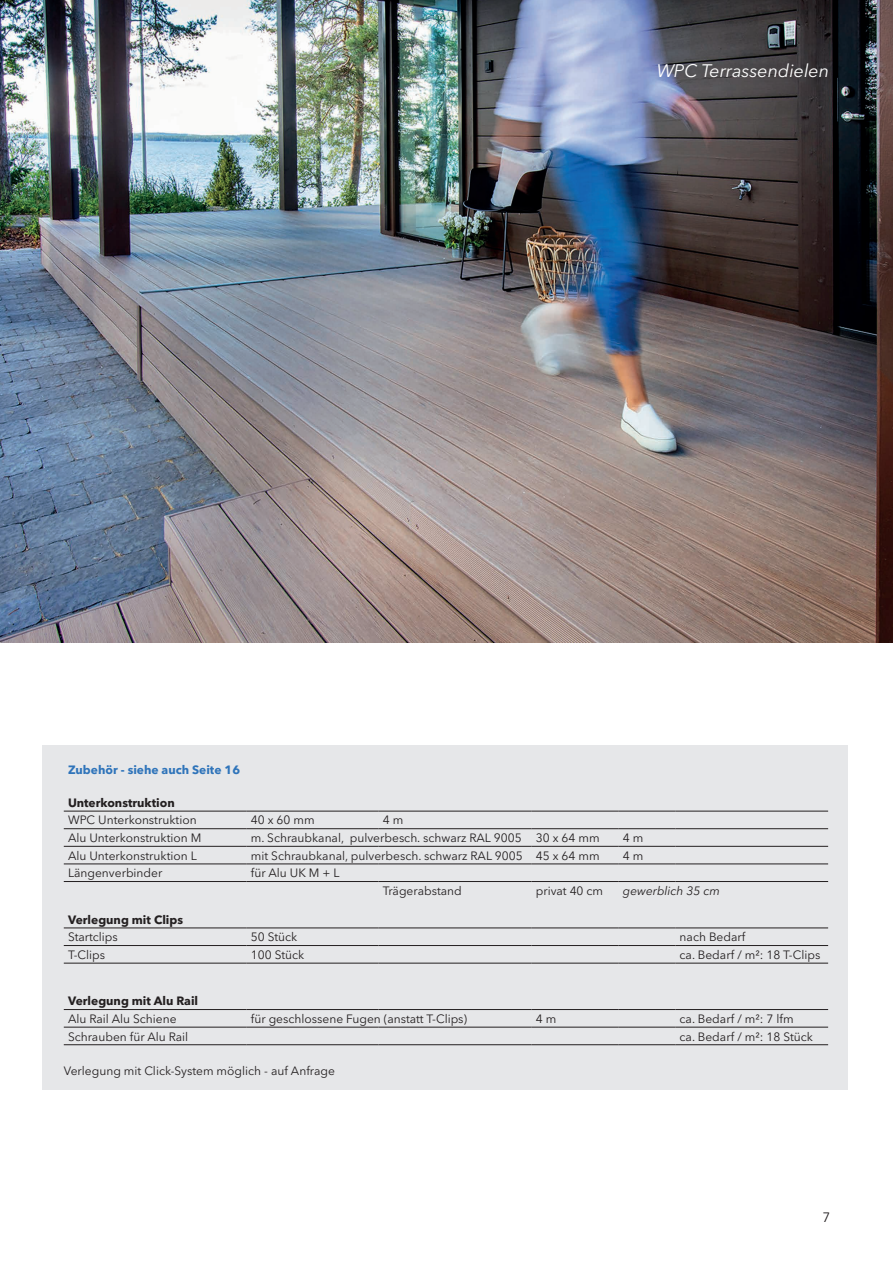
<style>
.page{position:relative;width:893px;height:1263px;background:#fff}
.page>*{position:absolute;margin:0;border:0;box-sizing:border-box;transform-origin:0 0}
.t1{font:italic 18px "Avenir Next LT Pro";color:#fff}
.t2{font:13.5px "Avenir Next LT Pro";color:#231f20}
.t3{font:12px "Avenir Next LT Pro";color:#231f20}
.t4{font:700 12px "Avenir Next LT Pro";color:#231f20}
.t5{font:700 12px "Avenir Next LT Pro";color:#2f74ba}
.t6{font:italic 12px "Avenir Next LT Pro";color:#231f20}
</style>
<div class="page">
<div style="left:43px;top:745px;width:805px;height:345px;background:#e6e7e9"></div>
<hr style="left:64px;top:811px;width:183px;height:1px;background:#231f20">
<hr style="left:247px;top:811px;width:131px;height:1px;background:#231f20">
<hr style="left:378px;top:811px;width:153px;height:1px;background:#231f20">
<hr style="left:531px;top:811px;width:88px;height:1px;background:#231f20">
<hr style="left:619px;top:811px;width:56px;height:1px;background:#231f20">
<hr style="left:675px;top:811px;width:153px;height:1px;background:#231f20">
<hr style="left:64px;top:828px;width:183px;height:1px;background:#231f20">
<hr style="left:247px;top:828px;width:131px;height:1px;background:#231f20">
<hr style="left:378px;top:828px;width:153px;height:1px;background:#231f20">
<hr style="left:531px;top:828px;width:88px;height:1px;background:#231f20">
<hr style="left:619px;top:828px;width:56px;height:1px;background:#231f20">
<hr style="left:675px;top:828px;width:153px;height:1px;background:#231f20">
<hr style="left:64px;top:846px;width:183px;height:1px;background:#231f20">
<hr style="left:247px;top:846px;width:131px;height:1px;background:#231f20">
<hr style="left:378px;top:846px;width:153px;height:1px;background:#231f20">
<hr style="left:531px;top:846px;width:88px;height:1px;background:#231f20">
<hr style="left:619px;top:846px;width:56px;height:1px;background:#231f20">
<hr style="left:675px;top:846px;width:153px;height:1px;background:#231f20">
<hr style="left:64px;top:863px;width:183px;height:1px;background:#231f20">
<hr style="left:247px;top:863px;width:131px;height:1px;background:#231f20">
<hr style="left:378px;top:863px;width:153px;height:1px;background:#231f20">
<hr style="left:531px;top:863px;width:88px;height:1px;background:#231f20">
<hr style="left:619px;top:863px;width:56px;height:1px;background:#231f20">
<hr style="left:675px;top:863px;width:153px;height:1px;background:#231f20">
<hr style="left:64px;top:881px;width:183px;height:1px;background:#231f20">
<hr style="left:247px;top:881px;width:131px;height:1px;background:#231f20">
<hr style="left:378px;top:881px;width:153px;height:1px;background:#231f20">
<hr style="left:531px;top:881px;width:88px;height:1px;background:#231f20">
<hr style="left:619px;top:881px;width:56px;height:1px;background:#231f20">
<hr style="left:675px;top:881px;width:153px;height:1px;background:#231f20">
<hr style="left:64px;top:927px;width:183px;height:1px;background:#231f20">
<hr style="left:247px;top:927px;width:131px;height:1px;background:#231f20">
<hr style="left:378px;top:927px;width:153px;height:1px;background:#231f20">
<hr style="left:531px;top:927px;width:88px;height:1px;background:#231f20">
<hr style="left:619px;top:927px;width:56px;height:1px;background:#231f20">
<hr style="left:675px;top:927px;width:153px;height:1px;background:#231f20">
<hr style="left:64px;top:945px;width:183px;height:1px;background:#231f20">
<hr style="left:247px;top:945px;width:131px;height:1px;background:#231f20">
<hr style="left:378px;top:945px;width:153px;height:1px;background:#231f20">
<hr style="left:531px;top:945px;width:88px;height:1px;background:#231f20">
<hr style="left:619px;top:945px;width:56px;height:1px;background:#231f20">
<hr style="left:675px;top:945px;width:153px;height:1px;background:#231f20">
<hr style="left:64px;top:963px;width:183px;height:1px;background:#231f20">
<hr style="left:247px;top:963px;width:131px;height:1px;background:#231f20">
<hr style="left:378px;top:963px;width:153px;height:1px;background:#231f20">
<hr style="left:531px;top:963px;width:88px;height:1px;background:#231f20">
<hr style="left:619px;top:963px;width:56px;height:1px;background:#231f20">
<hr style="left:675px;top:963px;width:153px;height:1px;background:#231f20">
<hr style="left:64px;top:1009px;width:183px;height:1px;background:#231f20">
<hr style="left:247px;top:1009px;width:131px;height:1px;background:#231f20">
<hr style="left:378px;top:1009px;width:153px;height:1px;background:#231f20">
<hr style="left:531px;top:1009px;width:88px;height:1px;background:#231f20">
<hr style="left:619px;top:1009px;width:56px;height:1px;background:#231f20">
<hr style="left:675px;top:1009px;width:153px;height:1px;background:#231f20">
<hr style="left:64px;top:1027px;width:183px;height:1px;background:#231f20">
<hr style="left:247px;top:1027px;width:131px;height:1px;background:#231f20">
<hr style="left:378px;top:1027px;width:153px;height:1px;background:#231f20">
<hr style="left:531px;top:1027px;width:88px;height:1px;background:#231f20">
<hr style="left:619px;top:1027px;width:56px;height:1px;background:#231f20">
<hr style="left:675px;top:1027px;width:153px;height:1px;background:#231f20">
<hr style="left:64px;top:1044px;width:183px;height:1px;background:#231f20">
<hr style="left:247px;top:1044px;width:131px;height:1px;background:#231f20">
<hr style="left:378px;top:1044px;width:153px;height:1px;background:#231f20">
<hr style="left:531px;top:1044px;width:88px;height:1px;background:#231f20">
<hr style="left:619px;top:1044px;width:56px;height:1px;background:#231f20">
<hr style="left:675px;top:1044px;width:153px;height:1px;background:#231f20">
<img style="left:0;top:0;width:893px;height:642px">
<h1 class="t1" style="left:657px;top:60px;width:174px">WPC Terrassendielen</h1>
<p class="t5" style="left:68px;top:762px;width:174px">Zubehör - siehe auch Seite 16</p>
<p class="t4" style="left:68px;top:795px;width:108px">Unterkonstruktion</p>
<p class="t3" style="left:68px;top:813px;width:130px">WPC Unterkonstruktion</p>
<p class="t3" style="left:251px;top:813px;width:65px">40 x 60 mm</p>
<p class="t3" style="left:383px;top:813px;width:22px">4 m</p>
<p class="t3" style="left:68px;top:831px;width:135px">Alu Unterkonstruktion M</p>
<p class="t3" style="left:251px;top:831px;width:350px">m. Schraubkanal, pulverbesch. schwarz RAL 9005 30 x 64 mm</p>
<p class="t3" style="left:623px;top:831px;width:22px">4 m</p>
<p class="t3" style="left:68px;top:848px;width:130px">Alu Unterkonstruktion L</p>
<p class="t3" style="left:251px;top:848px;width:350px">mit Schraubkanal, pulverbesch. schwarz RAL 9005 45 x 64 mm</p>
<p class="t3" style="left:623px;top:848px;width:22px">4 m</p>
<p class="t3" style="left:68px;top:866px;width:96px">Längenverbinder</p>
<p class="t3" style="left:251px;top:866px;width:90px">für Alu UK M + L</p>
<p class="t4" style="left:68px;top:912px;width:116px">Verlegung mit Clips</p>
<p class="t3" style="left:383px;top:883px;width:81px">Trägerabstand</p>
<p class="t3" style="left:536px;top:883px;width:69px">privat 40 cm</p>
<p class="t6" style="left:623px;top:883px;width:98px">gewerblich 35 cm</p>
<p class="t3" style="left:68px;top:930px;width:51px">Startclips</p>
<p class="t3" style="left:251px;top:930px;width:48px">50 Stück</p>
<p class="t3" style="left:680px;top:930px;width:67px">nach Bedarf</p>
<p class="t3" style="left:68px;top:947px;width:39px">T-Clips</p>
<p class="t3" style="left:251px;top:947px;width:55px">100 Stück</p>
<p class="t3" style="left:680px;top:947px;width:142px">ca. Bedarf / m²: 18 T-Clips</p>
<p class="t4" style="left:68px;top:994px;width:132px">Verlegung mit Alu Rail</p>
<p class="t3" style="left:68px;top:1011px;width:110px">Alu Rail Alu Schiene</p>
<p class="t3" style="left:251px;top:1011px;width:218px">für geschlossene Fugen (anstatt T-Clips)</p>
<p class="t3" style="left:536px;top:1011px;width:22px">4 m</p>
<p class="t3" style="left:680px;top:1011px;width:116px">ca. Bedarf / m²: 7 lfm</p>
<p class="t3" style="left:68px;top:1029px;width:122px">Schrauben für Alu Rail</p>
<p class="t3" style="left:680px;top:1029px;width:135px">ca. Bedarf / m²: 18 Stück</p>
<p class="t3" style="left:64px;top:1064px;width:273px">Verlegung mit Click-System möglich - auf Anfrage</p>
<p class="t2" style="left:822px;top:1209px;width:9px">7</p>
</div>
